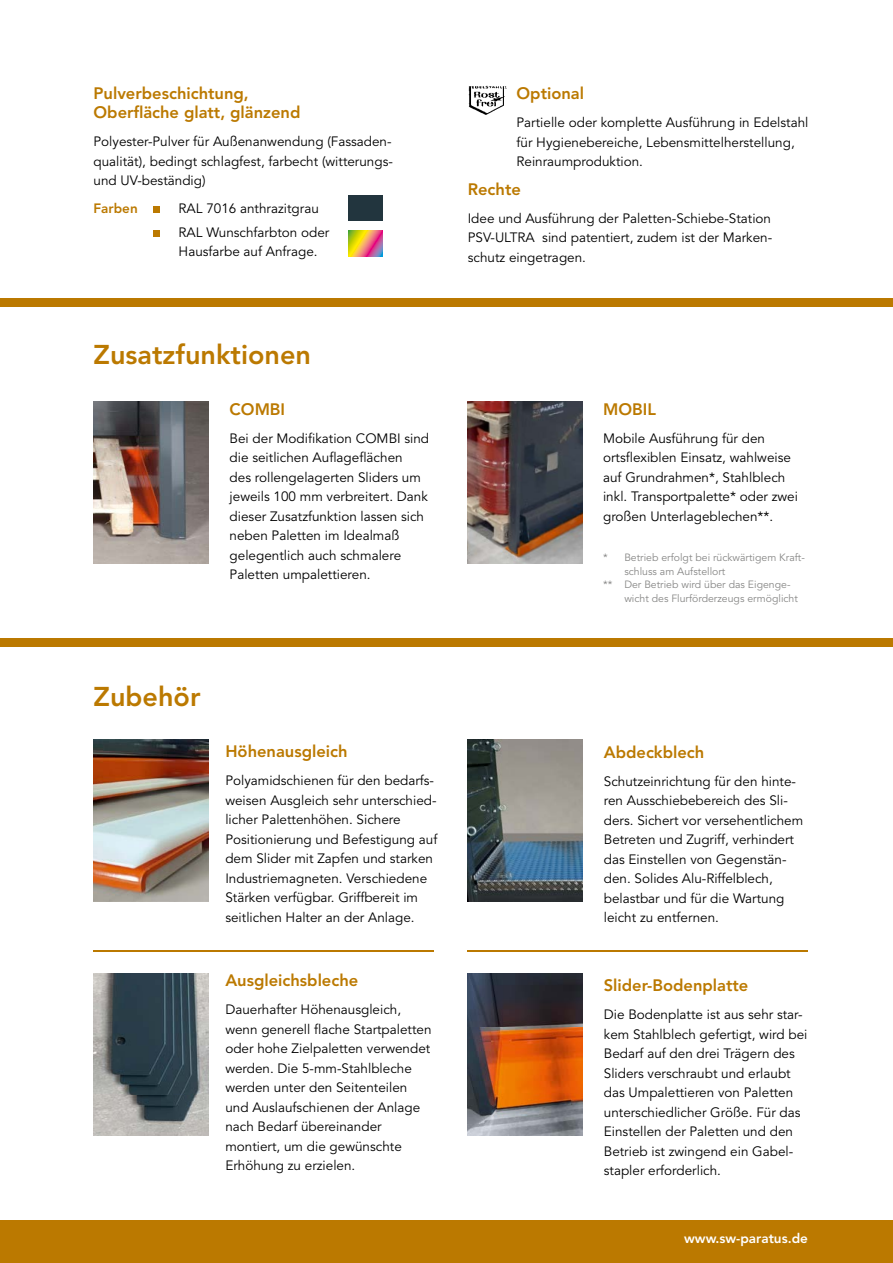
<style>
.page{position:relative;width:893px;height:1263px;background:#fff}
.page>*{position:absolute;margin:0;border:0;box-sizing:border-box;transform-origin:0 0}
.t1{font:800 27px "Avenir";color:#bb7900}
.t2{font:800 16.5px/19.5px "Avenir";color:#bb7900}
.t3{font:13.5px/19.5px "Avenir";color:#000}
.t4{font:800 13.5px "Avenir";color:#fff}
.t5{font:800 13.5px "Avenir";color:#bb7900}
.t6{font:10.5px "Avenir";color:#878786}
</style>
<div class="page">
<div style="left:0;top:1220px;width:893px;height:43px;background:#bb7900"></div>
<div style="left:349px;top:195px;width:34px;height:25px;background:#22353e"></div>
<svg style="left:349px;top:231px;width:34px;height:25px"></svg>
<div style="left:153px;top:206px;width:7px;height:7px;background:#bb7900"></div>
<div style="left:153px;top:230px;width:7px;height:7px;background:#bb7900"></div>
<img style="left:468px;top:85px;width:39px;height:30px">
<div style="left:0;top:298px;width:893px;height:8px;background:#bb7900"></div>
<img style="left:94px;top:402px;width:114px;height:161px">
<div style="left:0;top:639px;width:893px;height:8px;background:#bb7900"></div>
<hr style="left:94px;top:951px;width:340px;height:1px;background:#bb7900">
<hr style="left:468px;top:951px;width:340px;height:1px;background:#bb7900">
<img style="left:94px;top:740px;width:114px;height:162px">
<img style="left:468px;top:740px;width:115px;height:162px">
<img style="left:468px;top:402px;width:115px;height:161px">
<img style="left:468px;top:974px;width:115px;height:161px">
<img style="left:94px;top:974px;width:114px;height:162px">
<p class="t2" style="left:94px;top:83px;width:208px">Pulverbeschichtung,<br>Oberfläche glatt, glänzend</p>
<p class="t3" style="left:94px;top:132px;width:301px;text-align:justify">Polyester-Pulver für Außenanwendung (Fassaden&shy;qualität), bedingt schlagfest, farbecht (witterungs&shy;und UV-beständig)</p>
<p class="t5" style="left:94px;top:200px;width:46px">Farben</p>
<p class="t3" style="left:179px;top:197px;width:152px;line-height:23.7px">RAL 7016 anthrazitgrau<br>RAL Wunschfarbton oder</p>
<p class="t3" style="left:179px;top:242px;width:141px">Hausfarbe auf Anfrage.</p>
<h1 class="t1" style="left:94px;top:338px;width:219px">Zusatzfunktionen</h1>
<p class="t2" style="left:230px;top:399px;width:57px">COMBI</p>
<p class="t3" style="left:230px;top:429px;width:201px">Bei der Modifikation COMBI sind die seitlichen Auflageflächen<br>des rollengelagerten Sliders um jeweils 100 mm verbreitert. Dank dieser Zusatzfunktion lassen sich neben Paletten im Idealmaß gelegentlich auch schmalere<br>Paletten umpalettieren.</p>
<p class="t2" style="left:516px;top:84px;width:69px">Optional</p>
<p class="t3" style="left:516px;top:113px;width:293px">Partielle oder komplette Ausführung in Edelstahl für Hygienebereiche, Lebensmittelherstellung,<br>Reinraumproduktion.</p>
<p class="t2" style="left:468px;top:179px;width:55px">Rechte</p>
<p class="t3" style="left:468px;top:209px;width:306px;text-align:justify">Idee und Ausführung der Paletten-Schiebe-Station PSV-ULTRA sind patentiert, zudem ist der Marken&shy;schutz eingetragen.</p>
<p class="t2" style="left:603px;top:399px;width:54px">MOBIL</p>
<p class="t3" style="left:603px;top:429px;width:196px">Mobile Ausführung für den ortsflexiblen Einsatz, wahlweise auf Grundrahmen*, Stahlblech inkl. Transportpalette* oder zwei großen Unterlageblechen**.</p>
<p class="t6" style="left:603px;top:551px;width:203px">* Betrieb erfolgt bei rückwärtigem Kraft-</p>
<p class="t6" style="left:624px;top:565px;width:103px">schluss am Aufstellort</p>
<p class="t6" style="left:603px;top:578px;width:189px">** Der Betrieb wird über das Eigenge-</p>
<p class="t6" style="left:624px;top:592px;width:175px">wicht des Flurförderzeugs ermöglicht</p>
<h1 class="t1" style="left:94px;top:681px;width:108px">Zubehör</h1>
<p class="t2" style="left:225px;top:741px;width:124px">Höhenausgleich</p>
<p class="t3" style="left:225px;top:771px;width:213px">Polyamidschienen für den bedarfs&shy;weisen Ausgleich sehr unterschied&shy;licher Palettenhöhen. Sichere Positionierung und Befestigung auf dem Slider mit Zapfen und starken Industriemagneten. Verschiedene Stärken verfügbar. Griffbereit im seitlichen Halter an der Anlage.</p>
<p class="t2" style="left:225px;top:971px;width:134px">Ausgleichsbleche</p>
<p class="t3" style="left:225px;top:1000px;width:208px">Dauerhafter Höhenausgleich, wenn generell flache Startpaletten oder hohe Zielpaletten verwendet werden. Die 5-mm-Stahlbleche werden unter den Seitenteilen und Auslaufschienen der Anlage nach Bedarf übereinander montiert, um die gewünschte<br>Erhöhung zu erzielen.</p>
<p class="t2" style="left:604px;top:742px;width:102px">Abdeckblech</p>
<p class="t3" style="left:604px;top:771px;width:201px">Schutzeinrichtung für den hinte&shy;ren Ausschiebebereich des Sli&shy;ders. Sichert vor versehentlichem<br>Betreten und Zugriff, verhindert das Einstellen von Gegenstän&shy;den. Solides Alu-Riffelblech, belastbar und für die Wartung leicht zu entfernen.</p>
<p class="t2" style="left:604px;top:976px;width:146px">Slider-Bodenplatte</p>
<p class="t3" style="left:604px;top:1005px;width:205px">Die Bodenplatte ist aus sehr star&shy;kem Stahlblech gefertigt, wird bei<br>Bedarf auf den drei Trägern des<br>Sliders verschraubt und erlaubt das Umpalettieren von Paletten unterschiedlicher Größe. Für das<br>Einstellen der Paletten und den<br>Betrieb ist zwingend ein Gabel&shy;stapler erforderlich.</p>
<p class="t4" style="left:684px;top:1230px;width:125px">www.sw-paratus.de</p>
</div>
